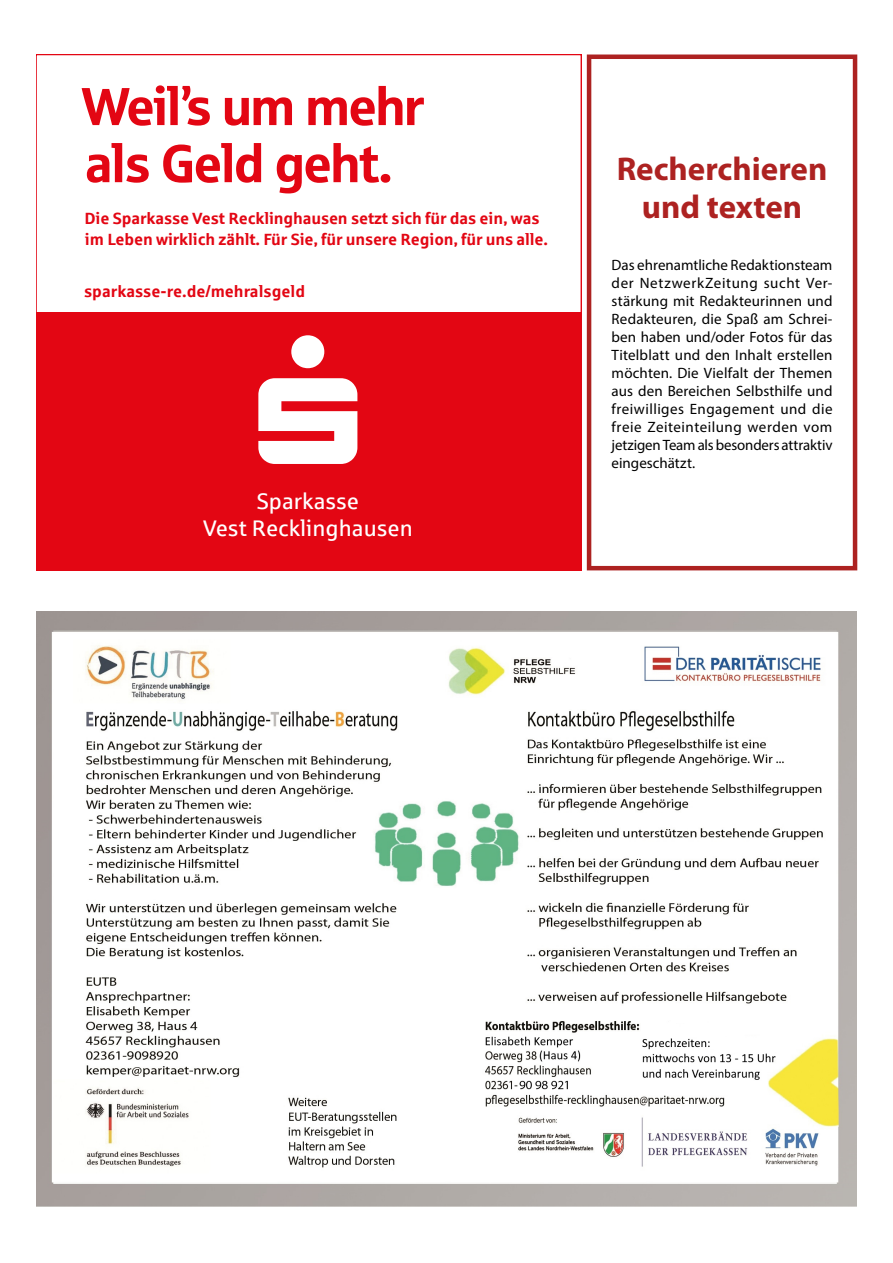
<style>
.page{position:relative;width:893px;height:1263px;background:#fff}
.page>*{position:absolute;margin:0;border:0;box-sizing:border-box;transform-origin:0 0}
.t1{font:53.25px/57.2px "Sparkasse Head";letter-spacing:-.01em;color:#e30613}
.t2{font:700 33px/37.5px "Myriad Pro";color:#ad2221;text-align:center}
.t3{font:22.65px/27.2px "Sparkasse Rg";color:#fff;text-align:center}
.t4{font:700 16.2px/21.3px "Sparkasse Rg";letter-spacing:-.01em;color:#e30613}
.t5{font:15px/18px "Myriad Pro";letter-spacing:-.01em;color:#000;text-align:justify}
</style>
<div class="page">
<div style="left:36px;top:312px;width:545px;height:258px;background:#e30613"></div>
<img style="left:36px;top:611px;width:821px;height:596px">
<div style="left:587px;top:55px;width:270px;height:515px;border:4px solid #ad2221"></div>
<h1 class="t1" style="left:81px;top:76px;width:344px">Weil’s um mehr als Geld geht.</h1>
<p class="t4" style="left:84px;top:207px;width:465px">Die Sparkasse Vest Recklinghausen setzt sich für das ein, was im Leben wirklich zählt. Für Sie, für unsere Region, für uns alle.</p>
<p class="t4" style="left:84px;top:280px;width:223px">sparkasse-re.de/mehralsgeld</p>
<h3 class="t3" style="left:203px;top:487px;width:211px">Sparkasse<br>Vest Recklinghausen</h3>
<h2 class="t2" style="left:617px;top:149px;width:212px">Recherchieren und texten</h2>
<p class="t5" style="left:612px;top:256px;width:222px">Das ehrenamtliche Redaktionsteam der NetzwerkZeitung sucht Ver&shy;stärkung mit Redakteurinnen und Redakteuren, die Spaß am Schrei&shy;ben haben und/oder Fotos für das Titelblatt und den Inhalt erstellen möchten. Die Vielfalt der Themen aus den Bereichen Selbsthilfe und freiwilliges Engagement und die freie Zeiteinteilung werden vom jetzigen Team als besonders attraktiv eingeschätzt.</p>
</div>
